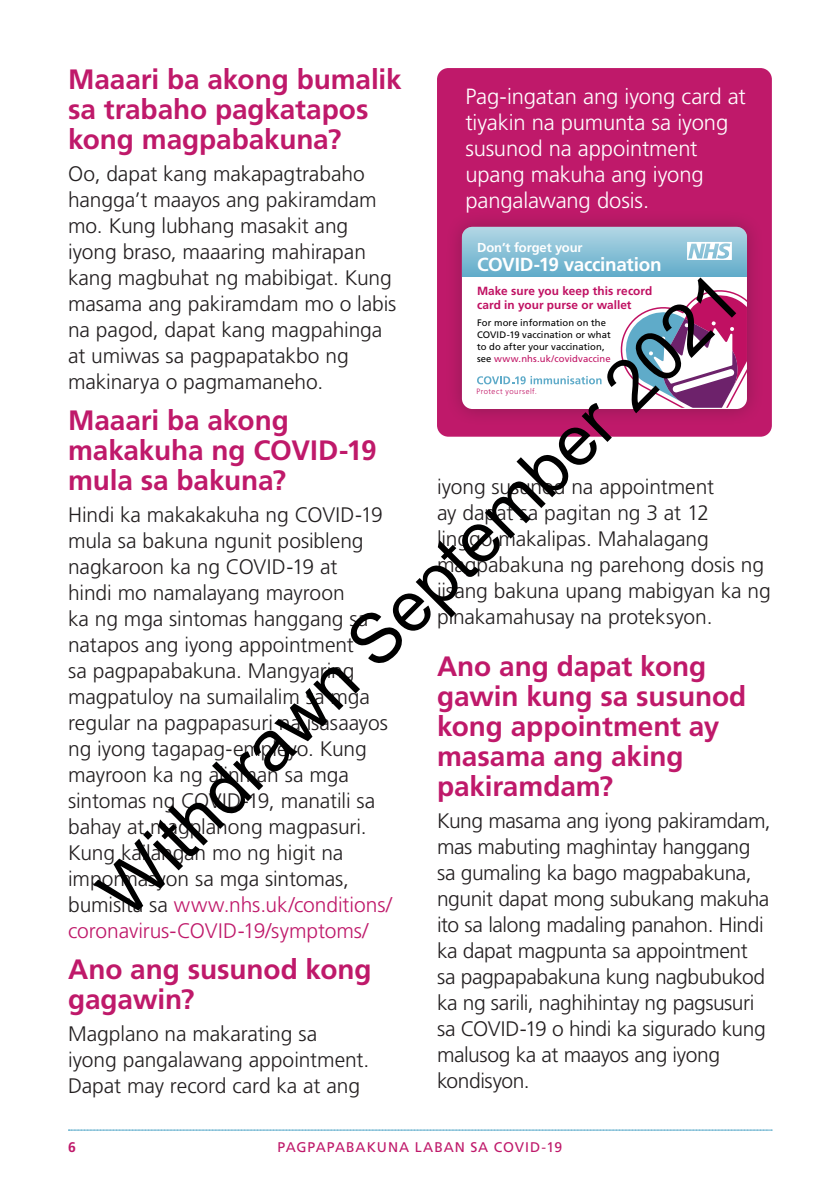
<style>
.page{position:relative;width:840px;height:1191px;background:#fff}
.page>*{position:absolute;margin:0;border:0;box-sizing:border-box;transform-origin:0 0}
.t1{font:70.4px "Arial";color:#000}
.Subtitle{font:700 28px/30px "Frutiger LT Std";letter-spacing:-.005em;color:#bf196a}
.Body{font:300 22px/26px "Frutiger LT Std";letter-spacing:-.01em;color:#fff}
.Body-2{font:300 21px/26px "Frutiger LT Std";letter-spacing:-.01em;color:#231f20}
.t2{font:700 19px "Frutiger";letter-spacing:-.015em;color:#fff}
.t3{font:14px "Frutiger LT Std";letter-spacing:.07em;color:#bf196a}
.t4{font:700 14px "Frutiger LT Std";color:#bf196a}
.t5{font:700 13px "Frutiger";letter-spacing:-.01em;color:#fff}
.t6{font:700 11.8px/14.2px "Frutiger";letter-spacing:.005em;color:#c01062}
.t7{font:9.4px/11.8px "Frutiger";letter-spacing:.01em;color:#000}
.t8{font:300 7.6px "Frutiger";letter-spacing:.065em;color:#c01062}
.s1{color:#bf196a}
.s2{color:#c01062}
</style>
<div class="page">
<hr style="left:68px;top:1129px;width:703px;height:1px;background:#5eaccb">
<svg style="left:69px;top:1129px;width:703px;height:1px"></svg>
<div style="left:437px;top:68px;width:334px;height:369px;background:#bf196a;border-radius:11px"></div>
<div style="left:444px;top:209px;width:320px;height:218px;background:#1d1e1f;opacity:.3"></div>
<div style="left:461px;top:227px;width:285px;height:182px;background:#fff;border-radius:11px"></div>
<div style="left:461px;top:227px;width:285px;height:50px;background:linear-gradient(to bottom,#b4d7e5,#62adca)"></div>
<svg style="left:686px;top:242px;width:45px;height:18px"></svg>
<svg style="left:620px;top:290px;width:126px;height:118px"></svg>
<svg style="left:477px;top:376px;width:124px;height:8px"></svg>
<p class="Subtitle" style="left:68px;top:64px;width:335px">Maaari ba akong bumalik sa trabaho pagkatapos kong magpabakuna?</p>
<p class="Body-2" style="left:68px;top:161px;width:330px">Oo, dapat kang makapagtrabaho hangga’t maayos ang pakiramdam mo. Kung lubhang masakit ang iyong braso, maaaring mahirapan kang magbuhat ng mabibigat. Kung masama ang pakiramdam mo o labis na pagod, dapat kang magpahinga at umiwas sa pagpapatakbo ng makinarya o pagmamaneho.</p>
<p class="Subtitle" style="left:68px;top:405px;width:310px">Maaari ba akong makakuha ng COVID-19 mula sa bakuna?</p>
<p class="Body-2" style="left:68px;top:502px;width:325px">Hindi ka makakakuha ng COVID-19 mula sa bakuna ngunit posibleng nagkaroon ka ng COVID-19 at<br>hindi mo namalayang mayroon<br>ka ng mga sintomas hanggang sa natapos ang iyong appointment<br>sa pagpapabakuna. Mangyaring magpatuloy na sumailalim sa mga regular na pagpapasuri na isasaayos ng iyong tagapag-empleyo. Kung mayroon ka ng alinman sa mga sintomas ng COVID-19, manatili sa bahay at magplanong magpasuri.<br>Kung kailangan mo ng higit na impormasyon sa mga sintomas, bumisita sa <span class="s1">www.nhs.uk/conditions/ coronavirus-COVID-19/symptoms/</span></p>
<p class="Subtitle" style="left:68px;top:954px;width:305px">Ano ang susunod kong gagawin?</p>
<p class="Body-2" style="left:68px;top:1021px;width:302px">Magplano na makarating sa iyong pangalawang appointment.<br>Dapat may record card ka at ang</p>
<p class="Body" style="left:465px;top:83px;width:282px">Pag-ingatan ang iyong card at tiyakin na pumunta sa iyong susunod na appointment upang makuha ang iyong pangalawang dosis.</p>
<p class="t5" style="left:476px;top:239px;width:107px">Don’t forget your</p>
<p class="t2" style="left:476px;top:253px;width:186px">COVID-19 vaccination</p>
<h1 class="t1" style="left:76px;top:869px;width:873px;rotate:-45deg">Withdrawn September 2021</h1>
<p class="t6" style="left:476px;top:283px;width:177px">Make sure you keep this record card in your purse or wallet</p>
<p class="t7" style="left:476px;top:317px;width:135px">For more information on the<br>COVID-19 vaccination or what to do after your vaccination, see <span class="s2">www.nhs.uk/covidvaccine</span></p>
<p class="t8" style="left:476px;top:387px;width:62px">Protect yourself.</p>
<p class="Body-2" style="left:437px;top:473px;width:335px">iyong susunod na appointment<br>ay dapat sa pagitan ng 3 at 12<br>linggo makalipas. Mahalagang magpabakuna ng parehong dosis ng iisang bakuna upang mabigyan ka ng pinakamahusay na proteksyon.</p>
<p class="Subtitle" style="left:437px;top:651px;width:310px">Ano ang dapat kong gawin kung sa susunod kong appointment ay masama ang aking pakiramdam?</p>
<p class="Body-2" style="left:437px;top:808px;width:335px">Kung masama ang iyong pakiramdam, mas mabuting maghintay hanggang sa gumaling ka bago magpabakuna, ngunit dapat mong subukang makuha ito sa lalong madaling panahon. Hindi ka dapat magpunta sa appointment sa pagpapabakuna kung nagbubukod ka ng sarili, naghihintay ng pagsusuri sa COVID-19 o hindi ka sigurado kung malusog ka at maayos ang iyong kondisyon.</p>
<p class="t4" style="left:68px;top:1139px;width:9px">6</p>
<p class="t3" style="left:277px;top:1139px;width:286px">PAGPAPABAKUNA LABAN SA COVID-19</p>
</div>
